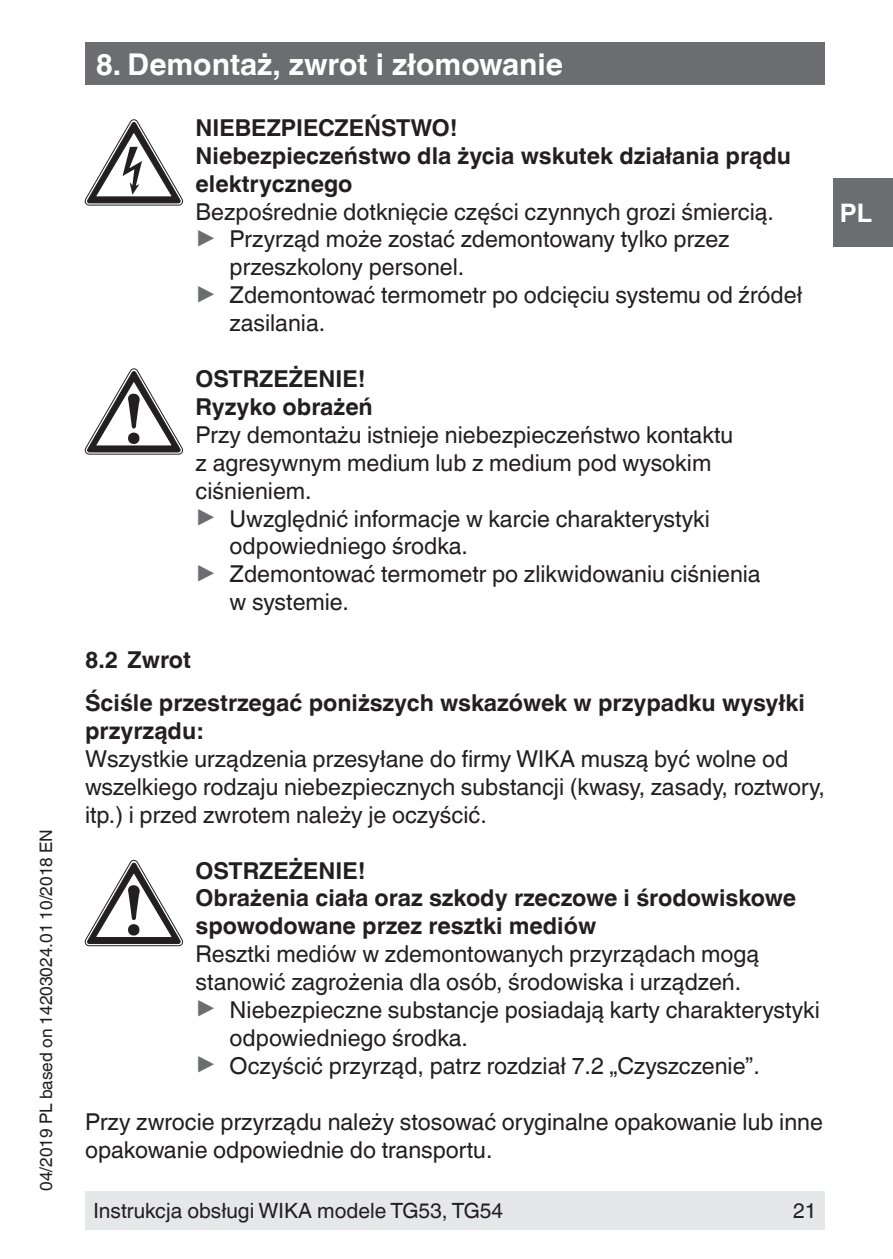
<style>
.page{position:relative;width:893px;height:1259px;background:#fff}
.page>*{position:absolute;margin:0;border:0;box-sizing:border-box;transform-origin:0 0}
.t1{font:700 30px "Helvetica World";color:#fff}
.t2{font:700 25.5px "Helvetica World";color:#fff}
.t3{font:23.4px/27.9px "Helvetica World";color:#231f20}
.t4{font:700 23.4px/27.9px "Helvetica World";color:#231f20}
.t5{font:21px "Helvetica World";color:#231f20}
.t6{font:17.4px "Helvetica World";color:#231f20}
.s1{font-size:26.7px;color:#6c6d70}
</style>
<div class="page">
<div style="left:85px;top:1191px;width:740px;height:38px;background:#e6e7e9"></div>
<div style="left:833px;top:179px;width:60px;height:68px;background:#6c6d70"></div>
<div style="left:85px;top:43px;width:740px;height:42px;background:#6c6d70"></div>
<svg style="left:85px;top:120px;width:98px;height:85px"></svg>
<svg style="left:85px;top:369px;width:98px;height:85px"></svg>
<svg style="left:85px;top:860px;width:98px;height:86px"></svg>
<p class="t6" style="left:36px;top:1191px;width:363px;rotate:-90deg">04/2019 PL based on 14203024.01 10/2018 EN</p>
<p class="t1" style="left:96px;top:47px;width:469px">8. Demontaż, zwrot i złomowanie</p>
<p class="t4" style="left:196px;top:114px;width:597px">NIEBEZPIECZEŃSTWO!<br>Niebezpieczeństwo dla życia wskutek działania prądu elektrycznego</p>
<p class="t3" style="left:196px;top:197px;width:580px">Bezpośrednie dotknięcie części czynnych grozi śmiercią.</p>
<p class="t3" style="left:196px;top:225px;width:536px"><span class="s1">▶</span> Przyrząd może zostać zdemontowany tylko przez</p>
<p class="t3" style="left:230px;top:253px;width:236px">przeszkolony personel.</p>
<p class="t3" style="left:196px;top:281px;width:608px"><span class="s1">▶</span> Zdemontować termometr po odcięciu systemu od źródeł</p>
<p class="t3" style="left:230px;top:309px;width:97px">zasilania.</p>
<p class="t4" style="left:196px;top:365px;width:179px">OSTRZEŻENIE!<br>Ryzyko obrażeń</p>
<p class="t3" style="left:196px;top:421px;width:539px">Przy demontażu istnieje niebezpieczeństwo kontaktu</p>
<p class="t3" style="left:196px;top:449px;width:517px">z agresywnym medium lub z medium pod wysokim</p>
<p class="t3" style="left:196px;top:476px;width:118px">ciśnieniem.</p>
<p class="t3" style="left:196px;top:504px;width:516px"><span class="s1">▶</span> Uwzględnić informacje w karcie charakterystyki</p>
<p class="t3" style="left:230px;top:532px;width:240px">odpowiedniego środka.</p>
<p class="t3" style="left:196px;top:560px;width:567px"><span class="s1">▶</span> Zdemontować termometr po zlikwidowaniu ciśnienia</p>
<p class="t3" style="left:230px;top:588px;width:121px">w systemie.</p>
<p class="t4" style="left:85px;top:638px;width:721px;line-height:42.9px">8.2 Zwrot<br>Ściśle przestrzegać poniższych wskazówek w przypadku wysyłki</p>
<p class="t4" style="left:85px;top:717px;width:119px">przyrządu:</p>
<p class="t3" style="left:85px;top:745px;width:741px">Wszystkie urządzenia przesyłane do firmy WIKA muszą być wolne od wszelkiego rodzaju niebezpiecznych substancji (kwasy, zasady, roztwory, itp.) i przed zwrotem należy je oczyścić.</p>
<p class="t4" style="left:196px;top:856px;width:602px">OSTRZEŻENIE!<br>Obrażenia ciała oraz szkody rzeczowe i środowiskowe spowodowane przez resztki mediów</p>
<p class="t3" style="left:196px;top:940px;width:565px">Resztki mediów w zdemontowanych przyrządach mogą</p>
<p class="t3" style="left:196px;top:968px;width:547px">stanowić zagrożenia dla osób, środowiska i urządzeń.</p>
<p class="t3" style="left:196px;top:996px;width:626px"><span class="s1">▶</span> Niebezpieczne substancje posiadają karty charakterystyki</p>
<p class="t3" style="left:230px;top:1024px;width:240px">odpowiedniego środka.</p>
<p class="t3" style="left:196px;top:1052px;width:566px"><span class="s1">▶</span> Oczyścić przyrząd, patrz rozdział 7.2 „Czyszczenie”.</p>
<p class="t3" style="left:85px;top:1107px;width:739px">Przy zwrocie przyrządu należy stosować oryginalne opakowanie lub inne opakowanie odpowiednie do transportu.</p>
<p class="t5" style="left:94px;top:1198px;width:411px">Instrukcja obsługi WIKA modele TG53, TG54</p>
<p class="t5" style="left:793px;top:1198px;width:25px">21</p>
<p class="t2" style="left:840px;top:198px;width:34px">PL</p>
</div>
